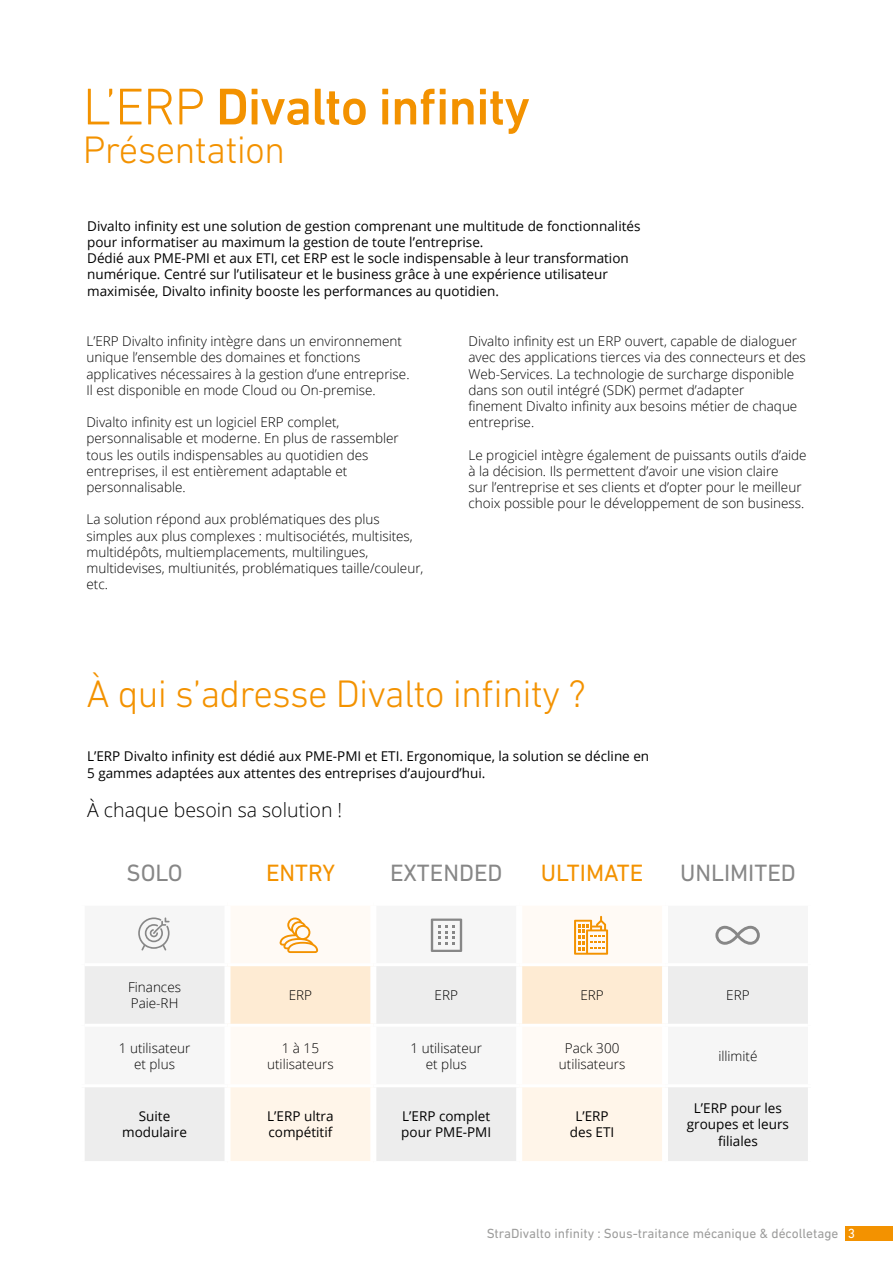
<style>
.page{position:relative;width:893px;height:1263px;background:#fff}
.page>*{position:absolute;margin:0;border:0;box-sizing:border-box;transform-origin:0 0}
.t1{font:500 52.5px "DIN Next LT Pro";letter-spacing:-.02em;color:#f39200}
.t2{font:300 39px "DIN Next LT Pro";letter-spacing:-.02em;color:#f39200}
.t3{font:24px "DIN Next LT Pro";color:#878787}
.t4{font:24px "DIN Next LT Pro";color:#f39200}
.t5{font:300 19.5px "Open Sans";color:#000}
.t6{font:300 13.5px/16.2px "Open Sans";color:#000}
.t7{font:13.5px/16.2px "Open Sans";color:#000}
.t8{font:13.5px "DIN Next LT Pro";color:#9d9d9c}
.s1{font-weight:300}
.s2{color:#fff}
</style>
<div class="page">
<div style="left:846px;top:1226px;width:47px;height:15px;background:#f39200"></div>
<svg style="left:85px;top:966px;width:723px;height:195px"></svg>
<svg style="left:230px;top:966px;width:432px;height:58px;background:#f8ebdc"></svg>
<svg style="left:230px;top:1087px;width:432px;height:74px;background:#f9f2ea"></svg>
<div style="left:516px;top:966px;width:6px;height:58px;background:#fff"></div>
<div style="left:370px;top:1027px;width:6px;height:57px;background:#fff"></div>
<div style="left:224px;top:966px;width:6px;height:58px;background:#fff"></div>
<div style="left:370px;top:966px;width:6px;height:58px;background:#fff"></div>
<div style="left:662px;top:966px;width:6px;height:58px;background:#fff"></div>
<div style="left:224px;top:1027px;width:6px;height:57px;background:#fff"></div>
<div style="left:516px;top:1027px;width:6px;height:57px;background:#fff"></div>
<div style="left:662px;top:1027px;width:6px;height:57px;background:#fff"></div>
<div style="left:224px;top:1087px;width:6px;height:74px;background:#fff"></div>
<div style="left:370px;top:1087px;width:6px;height:74px;background:#fff"></div>
<div style="left:516px;top:1087px;width:6px;height:74px;background:#fff"></div>
<div style="left:662px;top:1087px;width:6px;height:74px;background:#fff"></div>
<hr style="left:85px;top:1024px;width:142px;height:3px;background:#fff">
<hr style="left:227px;top:1024px;width:146px;height:3px;background:#fff">
<hr style="left:373px;top:1024px;width:146px;height:3px;background:#fff">
<hr style="left:519px;top:1024px;width:146px;height:3px;background:#fff">
<hr style="left:665px;top:1024px;width:143px;height:3px;background:#fff">
<hr style="left:79px;top:1084px;width:148px;height:3px;background:#fff">
<hr style="left:227px;top:1084px;width:146px;height:3px;background:#fff">
<hr style="left:373px;top:1084px;width:146px;height:3px;background:#fff">
<hr style="left:519px;top:1084px;width:146px;height:3px;background:#fff">
<hr style="left:665px;top:1084px;width:149px;height:3px;background:#fff">
<svg style="left:280px;top:917px;width:38px;height:36px"></svg>
<svg style="left:715px;top:926px;width:45px;height:19px"></svg>
<svg style="left:574px;top:916px;width:34px;height:39px"></svg>
<svg style="left:431px;top:918px;width:31px;height:34px"></svg>
<svg style="left:138px;top:917px;width:32px;height:33px"></svg>
<h1 class="t1" style="left:83px;top:76px;width:448px"><span class="s1">L’ERP</span> Divalto infinity</h1>
<h2 class="t2" style="left:83px;top:128px;width:204px">Présentation</h2>
<p class="t7" style="left:87px;top:217px;width:555px">Divalto infinity est une solution de gestion comprenant une multitude de fonctionnalités pour informatiser au maximum la gestion de toute l’entreprise.<br>Dédié aux PME-PMI et aux ETI, cet ERP est le socle indispensable à leur transformation numérique. Centré sur l’utilisateur et le business grâce à une expérience utilisateur maximisée, Divalto infinity booste les performances au quotidien.</p>
<p class="t6" style="left:86px;top:333px;width:325px">L’ERP Divalto infinity intègre dans un environnement unique l’ensemble des domaines et fonctions applicatives nécessaires à la gestion d’une entreprise.<br>Il est disponible en mode Cloud ou On-premise.</p>
<p class="t6" style="left:86px;top:414px;width:314px">Divalto infinity est un logiciel ERP complet, personnalisable et moderne. En plus de rassembler tous les outils indispensables au quotidien des entreprises, il est entièrement adaptable et personnalisable.</p>
<p class="t6" style="left:86px;top:511px;width:339px">La solution répond aux problématiques des plus simples aux plus complexes : multisociétés, multisites, multidépôts, multiemplacements, multilingues, multidevises, multiunités, problématiques taille/couleur, etc.</p>
<p class="t6" style="left:468px;top:333px;width:339px">Divalto infinity est un ERP ouvert, capable de dialoguer avec des applications tierces via des connecteurs et des Web-Services. La technologie de surcharge disponible dans son outil intégré (SDK) permet d’adapter<br>finement Divalto infinity aux besoins métier de chaque entreprise.</p>
<p class="t6" style="left:468px;top:446px;width:340px">Le progiciel intègre également de puissants outils d’aide à la décision. Ils permettent d’avoir une vision claire<br>sur l’entreprise et ses clients et d’opter pour le meilleur choix possible pour le développement de son business.</p>
<h2 class="t2" style="left:86px;top:672px;width:501px">À qui s’adresse Divalto infinity ?</h2>
<p class="t7" style="left:87px;top:748px;width:564px">L’ERP Divalto infinity est dédié aux PME-PMI et ETI. Ergonomique, la solution se décline en<br>5 gammes adaptées aux attentes des entreprises d’aujourd’hui.</p>
<h3 class="t5" style="left:87px;top:797px;width:257px">À chaque besoin sa solution !</h3>
<h3 class="t3" style="left:127px;top:859px;width:58px">SOLO</h3>
<h3 class="t4" style="left:266px;top:859px;width:71px">ENTRY</h3>
<h3 class="t3" style="left:390px;top:859px;width:114px">EXTENDED</h3>
<h3 class="t4" style="left:541px;top:859px;width:104px">ULTIMATE</h3>
<h3 class="t3" style="left:680px;top:859px;width:117px">UNLIMITED</h3>
<p class="t6" style="left:128px;top:979px;width:55px">Finances<br>Paie-RH</p>
<p class="t6" style="left:289px;top:987px;width:25px">ERP</p>
<p class="t6" style="left:435px;top:987px;width:25px">ERP</p>
<p class="t6" style="left:580px;top:987px;width:25px">ERP</p>
<p class="t6" style="left:726px;top:987px;width:25px">ERP</p>
<p class="t6" style="left:119px;top:1039px;width:73px;text-align:center">1 utilisateur et plus</p>
<p class="t6" style="left:267px;top:1039px;width:68px;text-align:center">1 à 15 utilisateurs</p>
<p class="t6" style="left:411px;top:1039px;width:73px;text-align:center">1 utilisateur et plus</p>
<p class="t6" style="left:559px;top:1039px;width:68px;text-align:center">Pack 300 utilisateurs</p>
<p class="t6" style="left:718px;top:1047px;width:41px">illimité</p>
<p class="t7" style="left:122px;top:1108px;width:66px;text-align:center">Suite modulaire</p>
<p class="t7" style="left:267px;top:1108px;width:68px">L’ERP ultra compétitif</p>
<p class="t7" style="left:401px;top:1108px;width:91px">L’ERP complet pour PME-PMI</p>
<p class="t7" style="left:570px;top:1108px;width:46px;text-align:center">L’ERP des ETI</p>
<p class="t7" style="left:687px;top:1100px;width:104px;text-align:center">L’ERP pour les groupes et leurs filiales</p>
<p class="t8" style="left:487px;top:1226px;width:370px">StraDivalto infinity : Sous-traitance mécanique &amp; décolletage <span class="s2">3</span></p>
</div>
